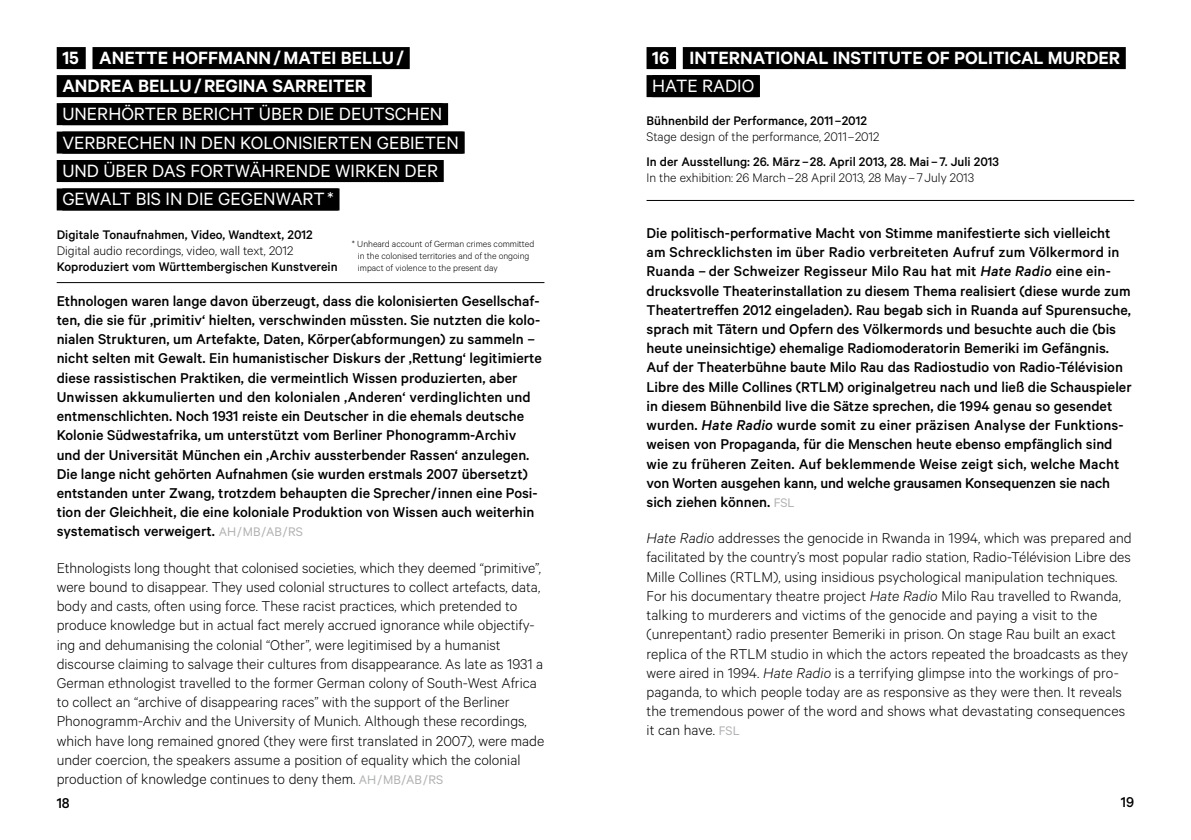
<style>
.page{position:relative;width:1191px;height:840px;background:#fff}
.page>*{position:absolute;margin:0;border:0;box-sizing:border-box;transform-origin:0 0}
.t1{font:20px/28.4px "Calibre";color:#fff}
.t2{font:600 20px "Calibre";color:#fff}
.t3{font:500 16px/19.2px "Calibre";color:#000}
.t4{font:300 16px/19.2px "Calibre";color:#000}
.t5{font:500 14px "Calibre";color:#000}
.t6{font:300 14px "Calibre";color:#000}
.t7{font:300 10px/12px "Calibre";color:#000}
.s1{font-weight:400;font-size:14px;color:#b1b2b3}
.s2{font-style:italic}
</style>
<div class="page">
<div style="left:646px;top:47px;width:479px;height:22px;background:#000"></div>
<div style="left:676px;top:42px;width:7px;height:32px;background:#fff"></div>
<div style="left:646px;top:75px;width:114px;height:22px;background:#000"></div>
<hr style="left:646px;top:200px;width:488px;height:1px;background:#000">
<div style="left:57px;top:47px;width:353px;height:22px;background:#000"></div>
<div style="left:86px;top:42px;width:6px;height:32px;background:#fff"></div>
<div style="left:57px;top:75px;width:315px;height:22px;background:#000"></div>
<div style="left:57px;top:103px;width:391px;height:22px;background:#000"></div>
<div style="left:62px;top:131px;width:401px;height:22px;background:#000"></div>
<div style="left:57px;top:160px;width:387px;height:22px;background:#000"></div>
<div style="left:57px;top:188px;width:282px;height:22px;background:#000"></div>
<hr style="left:57px;top:282px;width:487px;height:1px;background:#000">
<p class="t2" style="left:62px;top:46px;width:62px">15 ANETTE</p>
<p class="t2" style="left:172px;top:46px;width:25px">HOFFMANN</p>
<p class="t2" style="left:273px;top:46px;width:36px">/MATEI</p>
<p class="t2" style="left:341px;top:46px;width:65px">BELLU /</p>
<p class="t2" style="left:62px;top:74px;width:26px">ANDREA</p>
<p class="t2" style="left:138px;top:74px;width:156px">BELLU /REGINA SARREITER</p>
<p class="t1" style="left:62px;top:99px;width:398px">UNERHÖRTER BERICHT ÜBER DIE DEUTSCHEN VERBRECHEN IN DEN KOLONISIERTEN GEBIETEN UND ÜBER DAS FORTWÄHRENDE WIRKEN DER GEWALT BIS IN DIE GEGENWART*</p>
<p class="t5" style="left:57px;top:226px;width:258px">Digitale Tonaufnahmen, Video, Wandtext, 2012</p>
<p class="t6" style="left:57px;top:242px;width:238px">Digital audio recordings, video, wall text, 2012</p>
<p class="t5" style="left:57px;top:258px;width:282px">Koproduziert vom Württembergischen Kunstverein</p>
<p class="t3" style="left:57px;top:290px;width:487px">Ethnologen waren lange davon überzeugt, dass die kolonisierten Gesellschaf&shy;ten, die sie für ‚primitiv‘ hielten, verschwinden müssten. Sie nutzten die kolo&shy;nialen Strukturen, um Artefakte, Daten, Körper(abformungen) zu sammeln – nicht selten mit Gewalt. Ein humanistischer Diskurs der ‚Rettung‘ legitimierte diese rassistischen Praktiken, die vermeintlich Wissen produzierten, aber Unwissen akkumulierten und den kolonialen ‚Anderen‘ verdinglichten und entmenschlichten. Noch 1931 reiste ein Deutscher in die ehemals deutsche Kolonie Südwestafrika, um unterstützt vom Berliner Phonogramm-Archiv und der Universität München ein ‚Archiv aussterbender Rassen‘ anzulegen.<br>Die lange nicht gehörten Aufnahmen (sie wurden erstmals 2007 übersetzt) entstanden unter Zwang, trotzdem behaupten die Sprecher/innen eine Posi&shy;tion der Gleichheit, die eine koloniale Produktion von Wissen auch weiterhin systematisch verweigert. <span class="s1">AH /MB/AB/RS</span></p>
<p class="t4" style="left:57px;top:557px;width:489px">Ethnologists long thought that colonised societies, which they deemed “primitive”, were bound to disappear. They used colonial structures to collect artefacts, data, body and casts, often using force. These racist practices, which pretended to produce knowledge but in actual fact merely accrued ignorance while objectify&shy;ing and dehumanising the colonial “Other”, were legitimised by a humanist discourse claiming to salvage their cultures from disappearance. As late as 1931 a German ethnologist travelled to the former German colony of South-West Africa to collect an “archive of disappearing races” with the support of the Berliner Phonogramm-Archiv and the University of Munich. Although these recordings, which have long remained gnored (they were first translated in 2007), were made under coercion, the speakers assume a position of equality which the colonial production of knowledge continues to deny them. <span class="s1">AH /MB/AB/RS</span></p>
<p class="t7" style="left:358px;top:237px;width:178px;text-indent:-6px">* Unheard account of German crimes committed in the colonised territories and of the ongoing impact of violence to the present day</p>
<p class="t2" style="left:652px;top:46px;width:55px">16 INTERNATIONA</p>
<p class="t2" style="left:818px;top:46px;width:31px">L INSTITUTE</p>
<p class="t2" style="left:927px;top:46px;width:71px">OF POLITICA</p>
<p class="t2" style="left:1033px;top:46px;width:42px">L MURDER</p>
<p class="t1" style="left:652px;top:71px;width:104px">HATE RADIO</p>
<p class="t5" style="left:646px;top:113px;width:222px">Bühnenbild der Performance, 2011–2012</p>
<p class="t6" style="left:646px;top:129px;width:234px">Stage design of the performance, 2011–2012</p>
<p class="t5" style="left:646px;top:153px;width:354px">In der Ausstellung: 26. März –28. April 2013, 28. Mai – 7. Juli 2013</p>
<p class="t6" style="left:646px;top:169px;width:329px">In the exhibition: 26 March–28 April 2013, 28 May – 7 July 2013</p>
<p class="t3" style="left:646px;top:223px;width:487px">Die politisch-performative Macht von Stimme manifestierte sich vielleicht am Schrecklichsten im über Radio verbreiteten Aufruf zum Völkermord in Ruanda – der Schweizer Regisseur Milo Rau hat mit <span class="s2">Hate Radio</span> eine ein&shy;drucksvolle Theaterinstallation zu diesem Thema realisiert (diese wurde zum Theatertreffen 2012 eingeladen). Rau begab sich in Ruanda auf Spurensuche, sprach mit Tätern und Opfern des Völkermords und besuchte auch die (bis heute uneinsichtige) ehemalige Radiomoderatorin Bemeriki im Gefängnis.<br>Auf der Theaterbühne baute Milo Rau das Radiostudio von Radio-Télévision Libre des Mille Collines (RTLM) originalgetreu nach und ließ die Schauspieler in diesem Bühnenbild live die Sätze sprechen, die 1994 genau so gesendet wurden. <span class="s2">Hate Radio</span> wurde somit zu einer präzisen Analyse der Funktions&shy;weisen von Propaganda, für die Menschen heute ebenso empfänglich sind wie zu früheren Zeiten. Auf beklemmende Weise zeigt sich, welche Macht von Worten ausgehen kann, und welche grausamen Konsequenzen sie nach sich ziehen können. <span class="s1">FSL</span></p>
<p class="t4" style="left:646px;top:527px;width:487px"><span class="s2">Hate Radio</span> addresses the genocide in Rwanda in 1994, which was prepared and facilitated by the country’s most popular radio station, Radio-Télévision Libre des Mille Collines (RTLM), using insidious psychological manipulation techniques.<br>For his documentary theatre project <span class="s2">Hate Radio</span> Milo Rau travelled to Rwanda, talking to murderers and victims of the genocide and paying a visit to the (unrepentant) radio presenter Bemeriki in prison. On stage Rau built an exact replica of the RTLM studio in which the actors repeated the broadcasts as they were aired in 1994. <span class="s2">Hate Radio</span> is a terrifying glimpse into the workings of pro&shy;paganda, to which people today are as responsive as they were then. It reveals the tremendous power of the word and shows what devastating consequences it can have. <span class="s1">FSL</span></p>
<p class="t3" style="left:57px;top:792px;width:15px">18</p>
<p class="t3" style="left:1121px;top:791px;width:15px">19</p>
</div>
